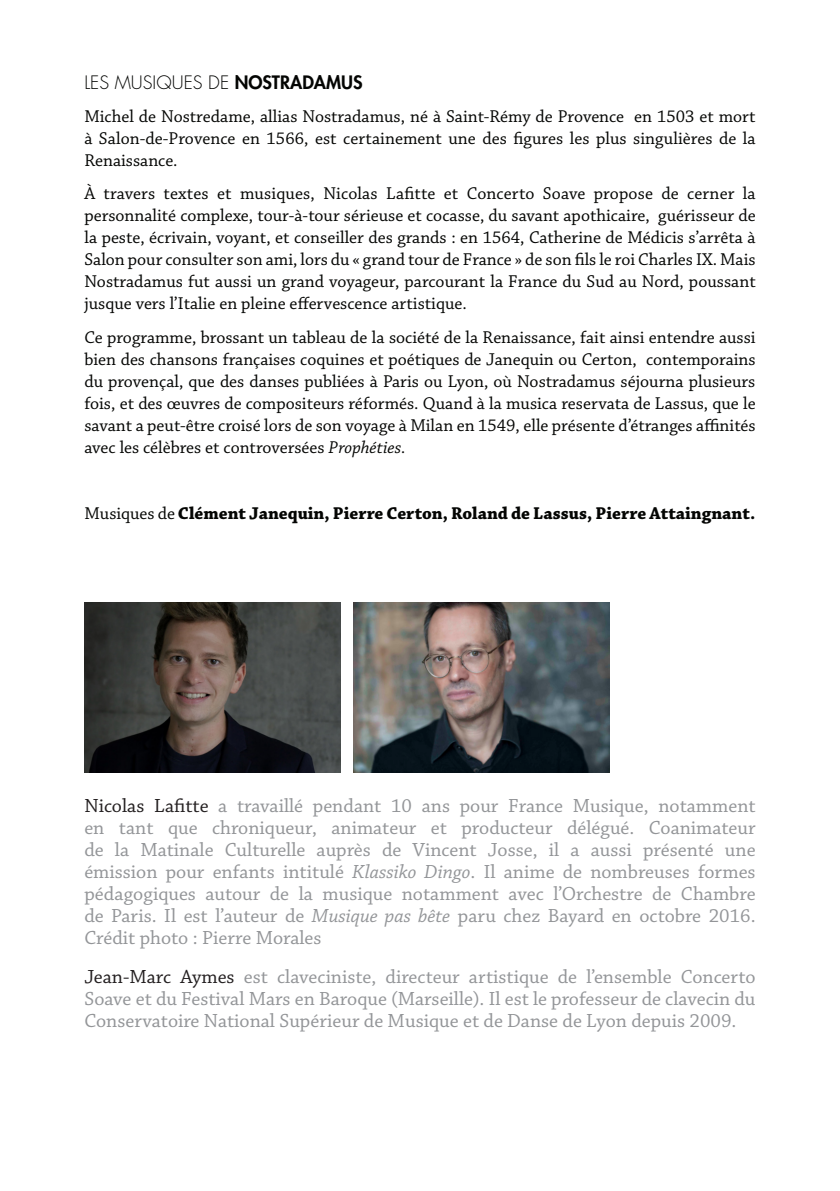
<style>
.page{position:relative;width:840px;height:1191px;background:#fff}
.page>*{position:absolute;margin:0;border:0;box-sizing:border-box;transform-origin:0 0}
.t1{font:20px/22px "Chaparral Pro";color:#939598;text-align:justify}
.Labeur_gabarit_A{font:18px/22px "Chaparral Pro";color:#040503;text-align:justify}
.Labeur_gabarit_A-2{font:700 18px "Chaparral Pro";color:#040503}
.t2{font:300 18px "Futura Std";color:#040503}
.s1{font-weight:800}
.s2{font-style:italic}
.s3{font-weight:400}
.s4{color:#231f20}
</style>
<div class="page">
<img style="left:353px;top:602px;width:256px;height:170px">
<img style="left:84px;top:602px;width:256px;height:170px">
<p class="t2" style="left:84px;top:71px;width:279px">LES MUSIQUES DE <span class="s1">NOSTRADAMUS</span></p>
<p class="Labeur_gabarit_A" style="left:84px;top:106px;width:672px">Michel de Nostredame, allias Nostradamus, né à Saint-Rémy de Provence en 1503 et mort à Salon-de-Provence en 1566, est certainement une des figures les plus singulières de la Renaissance.</p>
<p class="Labeur_gabarit_A" style="left:84px;top:183px;width:672px">À travers textes et musiques, Nicolas Lafitte et Concerto Soave propose de cerner la personnalité complexe, tour-à-tour sérieuse et cocasse, du savant apothicaire, guérisseur de la peste, écrivain, voyant, et conseiller des grands : en 1564, Catherine de Médicis s’arrêta à Salon pour consulter son ami, lors du « grand tour de France » de son fils le roi Charles IX. Mais Nostradamus fut aussi un grand voyageur, parcourant la France du Sud au Nord, poussant jusque vers l’Italie en pleine effervescence artistique.</p>
<p class="Labeur_gabarit_A" style="left:84px;top:327px;width:672px">Ce programme, brossant un tableau de la société de la Renaissance, fait ainsi entendre aussi bien des chansons françaises coquines et poétiques de Janequin ou Certon, contemporains du provençal, que des danses publiées à Paris ou Lyon, où Nostradamus séjourna plusieurs fois, et des œuvres de compositeurs réformés. Quand à la musica reservata de Lassus, que le savant a peut-être croisé lors de son voyage à Milan en 1549, elle présente d’étranges affinités avec les célèbres et controversées <span class="s2">Prophéties.</span></p>
<p class="Labeur_gabarit_A-2" style="left:84px;top:503px;width:672px"><span class="s3">Musiques de</span> Clément Janequin, Pierre Certon, Roland de Lassus, Pierre Attaingnant.</p>
<p class="t1" style="left:84px;top:796px;width:672px"><span class="s4">Nicolas Lafitte</span> a travaillé pendant 10 ans pour France Musique, notamment en tant que chroniqueur, animateur et producteur délégué. Coanimateur de la Matinale Culturelle auprès de Vincent Josse, il a aussi présenté une émission pour enfants intitulé <span class="s2">Klassiko Dingo</span>. Il anime de nombreuses formes pédagogiques autour de la musique notamment avec l’Orchestre de Chambre de Paris. Il est l’auteur de <span class="s2">Musique pas bête</span> paru chez Bayard en octobre 2016.<br>Crédit photo : Pierre Morales</p>
<p class="t1" style="left:84px;top:967px;width:672px"><span class="s4">Jean-Marc Aymes</span> est claveciniste, directeur artistique de l’ensemble Concerto Soave et du Festival Mars en Baroque (Marseille). Il est le professeur de clavecin du Conservatoire National Supérieur de Musique et de Danse de Lyon depuis 2009.</p>
</div>
